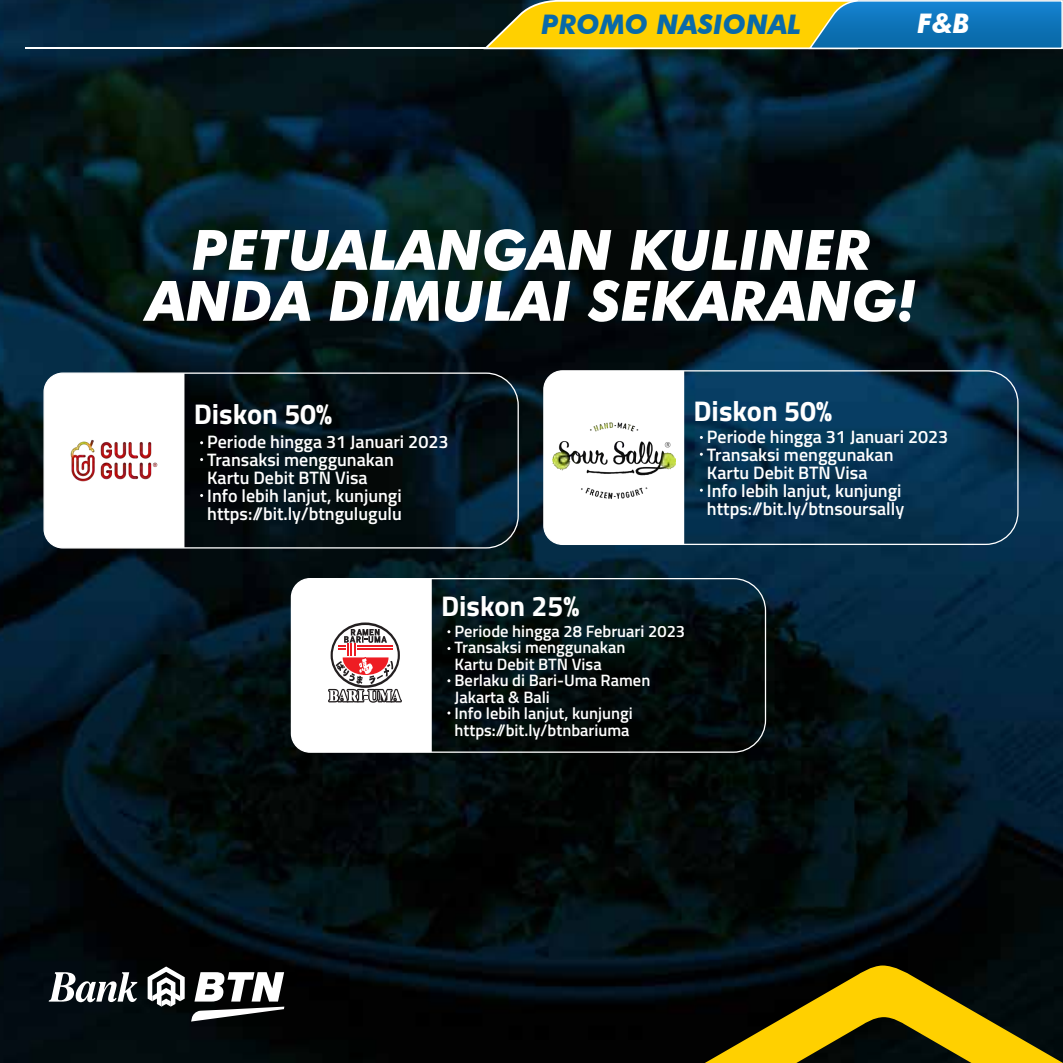
<style>
.page{position:relative;width:1063px;height:1063px;background:#fff}
.page>*{position:absolute;margin:0;border:0;box-sizing:border-box;transform-origin:0 0}
.t1{font:italic 700 55.65px/51px "Futura BT";color:#fff;text-align:center}
.t2{font:700 28.5px "Titillium Web";color:#fff}
.t3{font:italic 700 27px "Futura BT";color:#096aa9}
.t4{font:italic 700 27px "Futura BT";color:#fff}
.t5{font:600 18px/18px "Titillium Web";color:#fff}
.t6{font:600 16.5px/16.5px "Titillium Web";color:#fff}
</style>
<div class="page">
<img style="left:0;top:0;width:1063px;height:1063px">
<svg style="left:543px;top:370px;width:476px;height:176px"></svg>
<svg style="left:544px;top:371px;width:140px;height:173px"></svg>
<img style="left:553px;top:399px;width:122px;height:123px">
<svg style="left:290px;top:577px;width:477px;height:176px"></svg>
<svg style="left:447px;top:711px;width:3px;height:4px"></svg>
<svg style="left:43px;top:372px;width:476px;height:177px"></svg>
<svg style="left:44px;top:373px;width:140px;height:175px"></svg>
<img style="left:53px;top:399px;width:123px;height:123px">
<svg style="left:291px;top:579px;width:141px;height:173px"></svg>
<svg style="left:49px;top:972px;width:88px;height:30px"></svg>
<svg style="left:191px;top:972px;width:93px;height:50px"></svg>
<svg style="left:148px;top:967px;width:37px;height:40px"></svg>
<svg style="left:701px;top:966px;width:362px;height:97px"></svg>
<hr style="left:25px;top:47px;width:1035px;height:2px;background:#fff">
<svg style="left:481px;top:0;width:582px;height:50px"></svg>
<h3 class="t3" style="left:541px;top:8px;width:261px">PROMO NASIONAL</h3>
<h3 class="t4" style="left:917px;top:7px;width:54px">F&amp;B</h3>
<h1 class="t1" style="left:146px;top:224px;width:773px">PETUALANGAN KULINER<br>ANDA DIMULAI SEKARANG!</h1>
<h2 class="t2" style="left:194px;top:393px;width:140px">Diskon 50%</h2>
<p class="t5" style="left:207px;top:432px;width:243px">Periode hingga 31 Januari 2023<br>Transaksi menggunakan<br>Kartu Debit BTN Visa<br>Info lebih lanjut, kunjungi https://bit.ly/btngulugulu</p>
<h2 class="t2" style="left:693px;top:389px;width:140px">Diskon 50%</h2>
<p class="t5" style="left:707px;top:426px;width:243px">Periode hingga 31 Januari 2023<br>Transaksi menggunakan<br>Kartu Debit BTN Visa<br>Info lebih lanjut, kunjungi https://bit.ly/btnsoursally</p>
<h2 class="t2" style="left:441px;top:585px;width:140px">Diskon 25%</h2>
<p class="t6" style="left:455px;top:622px;width:232px">Periode hingga 28 Februari 2023<br>Transaksi menggunakan<br>Kartu Debit BTN Visa<br>Berlaku di Bari-Uma Ramen<br>Jakarta &amp; Bali<br>Info lebih lanjut, kunjungi https://bit.ly/btnbariuma</p>
</div>
